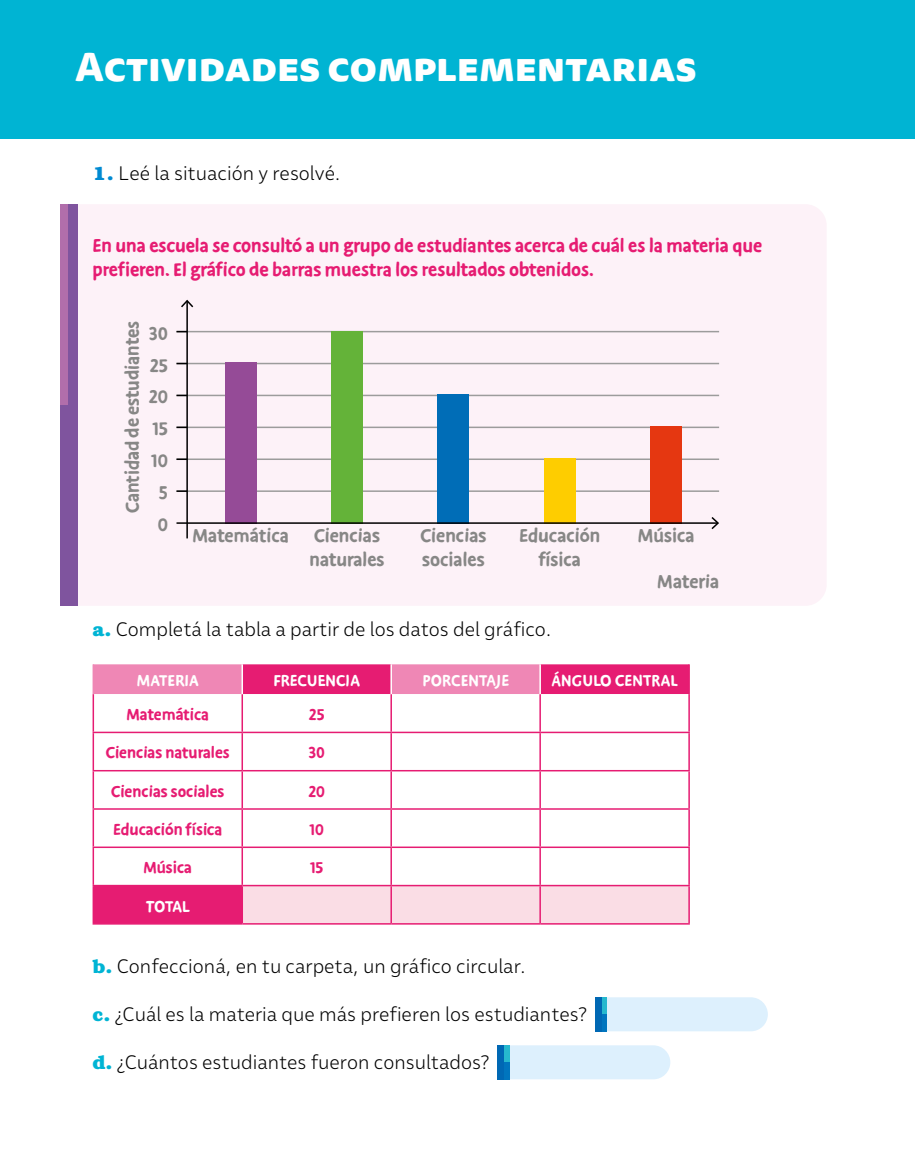
<style>
.page{position:relative;width:915px;height:1170px;background:#fff}
.page>*{position:absolute;margin:0;border:0;box-sizing:border-box;transform-origin:0 0}
.t1{font:800 39px "Tisa Sans Pro";color:#fff;scale:1.04 1}
.manuscrito_color{font:700 21px/24px "Duper";color:#e61c72}
.manuscrito_gris{font:700 21px/24px "Duper";color:#878786}
.Subconsigna_abc{font:300 19.5px "Malva";color:#000}
.Consigna_123{font:300 19.5px "Malva";color:#000}
.Tabla_ch_manuscrita_azul{font:700 18px "Duper";color:#e61c72}
.Tabla_cabezal_ch_txt_blanco{font:700 18px "Duper";letter-spacing:.01em;color:#fff}
.Tabla_ch_manuscrita_verde{font:700 18px "Duper";color:#e61c72}
.s1{font-family:"Bookman Std";font-weight:700;color:#008ad2}
.s2{font-family:"Bookman Std";font-weight:700;color:#00b4d4}
</style>
<div class="page">
<div style="left:78px;top:204px;width:748px;height:401px;background:#fdf2f8"></div>
<div style="left:68px;top:204px;width:10px;height:401px;background:#7f549e"></div>
<div style="left:61px;top:405px;width:7px;height:200px;background:#7f549e"></div>
<div style="left:61px;top:204px;width:7px;height:201px;background:#b16eab"></div>
<hr style="left:176px;top:490px;width:542px;height:2px;background:#9c9c9c">
<hr style="left:176px;top:458px;width:542px;height:2px;background:#9c9c9c">
<hr style="left:176px;top:426px;width:542px;height:2px;background:#9c9c9c">
<hr style="left:176px;top:394px;width:542px;height:2px;background:#9c9c9c">
<hr style="left:176px;top:363px;width:542px;height:1px;background:#9c9c9c">
<hr style="left:176px;top:331px;width:542px;height:1px;background:#9c9c9c">
<svg style="left:176px;top:490px;width:10px;height:2px"></svg>
<svg style="left:176px;top:458px;width:10px;height:2px"></svg>
<svg style="left:176px;top:426px;width:10px;height:2px"></svg>
<hr style="left:186px;top:301px;width:2px;height:237px;background:#000">
<svg style="left:179px;top:298px;width:16px;height:11px"></svg>
<div style="left:225px;top:363px;width:31px;height:161px;background:#954b97"></div>
<div style="left:331px;top:331px;width:32px;height:193px;background:#64b339"></div>
<div style="left:437px;top:394px;width:32px;height:130px;background:#006db7"></div>
<div style="left:543px;top:458px;width:32px;height:66px;background:#fecd00"></div>
<div style="left:650px;top:426px;width:32px;height:98px;background:#e53711"></div>
<hr style="left:176px;top:522px;width:541px;height:2px;background:#000">
<svg style="left:709px;top:515px;width:11px;height:15px"></svg>
<svg style="left:94px;top:664px;width:594px;height:259px;background:#e9468c"></svg>
<svg style="left:94px;top:694px;width:594px;height:190px"></svg>
<div style="left:243px;top:886px;width:445px;height:37px;background:#fadde5"></div>
<hr style="left:92px;top:694px;width:2px;height:37px;background:#e61c72">
<hr style="left:241px;top:694px;width:2px;height:37px;background:#e61c72">
<hr style="left:390px;top:694px;width:2px;height:37px;background:#e61c72">
<hr style="left:539px;top:694px;width:1px;height:37px;background:#e61c72">
<hr style="left:688px;top:694px;width:1px;height:37px;background:#e61c72">
<hr style="left:92px;top:731px;width:150px;height:2px;background:#e61c72">
<hr style="left:92px;top:733px;width:2px;height:36px;background:#e61c72">
<hr style="left:242px;top:731px;width:149px;height:2px;background:#e61c72">
<hr style="left:241px;top:733px;width:2px;height:36px;background:#e61c72">
<hr style="left:391px;top:731px;width:149px;height:2px;background:#e61c72">
<hr style="left:390px;top:733px;width:2px;height:36px;background:#e61c72">
<hr style="left:540px;top:731px;width:149px;height:2px;background:#e61c72">
<hr style="left:539px;top:733px;width:1px;height:36px;background:#e61c72">
<hr style="left:688px;top:733px;width:1px;height:36px;background:#e61c72">
<hr style="left:92px;top:769px;width:150px;height:2px;background:#e61c72">
<hr style="left:92px;top:771px;width:2px;height:37px;background:#e61c72">
<hr style="left:242px;top:769px;width:149px;height:2px;background:#e61c72">
<hr style="left:241px;top:771px;width:2px;height:37px;background:#e61c72">
<hr style="left:391px;top:769px;width:149px;height:2px;background:#e61c72">
<hr style="left:390px;top:771px;width:2px;height:37px;background:#e61c72">
<hr style="left:540px;top:769px;width:149px;height:2px;background:#e61c72">
<hr style="left:539px;top:771px;width:1px;height:37px;background:#e61c72">
<hr style="left:688px;top:771px;width:1px;height:37px;background:#e61c72">
<hr style="left:92px;top:808px;width:150px;height:1px;background:#e61c72">
<hr style="left:92px;top:809px;width:2px;height:37px;background:#e61c72">
<hr style="left:242px;top:808px;width:149px;height:1px;background:#e61c72">
<hr style="left:241px;top:809px;width:2px;height:37px;background:#e61c72">
<hr style="left:391px;top:808px;width:149px;height:1px;background:#e61c72">
<hr style="left:390px;top:809px;width:2px;height:37px;background:#e61c72">
<hr style="left:540px;top:808px;width:149px;height:1px;background:#e61c72">
<hr style="left:539px;top:809px;width:1px;height:37px;background:#e61c72">
<hr style="left:688px;top:809px;width:1px;height:37px;background:#e61c72">
<hr style="left:92px;top:846px;width:150px;height:2px;background:#e61c72">
<hr style="left:92px;top:848px;width:2px;height:36px;background:#e61c72">
<hr style="left:242px;top:846px;width:149px;height:2px;background:#e61c72">
<hr style="left:241px;top:848px;width:2px;height:36px;background:#e61c72">
<hr style="left:391px;top:846px;width:149px;height:2px;background:#e61c72">
<hr style="left:390px;top:848px;width:2px;height:36px;background:#e61c72">
<hr style="left:540px;top:846px;width:149px;height:2px;background:#e61c72">
<hr style="left:539px;top:848px;width:1px;height:36px;background:#e61c72">
<hr style="left:688px;top:848px;width:1px;height:36px;background:#e61c72">
<hr style="left:92px;top:884px;width:150px;height:2px;background:#e61c72">
<hr style="left:92px;top:886px;width:2px;height:37px;background:#e61c72">
<hr style="left:242px;top:884px;width:149px;height:2px;background:#e61c72">
<hr style="left:241px;top:886px;width:2px;height:37px;background:#e61c72">
<hr style="left:391px;top:884px;width:149px;height:2px;background:#e61c72">
<hr style="left:390px;top:886px;width:2px;height:37px;background:#e61c72">
<hr style="left:540px;top:884px;width:149px;height:2px;background:#e61c72">
<hr style="left:539px;top:886px;width:1px;height:37px;background:#e61c72">
<hr style="left:688px;top:886px;width:1px;height:37px;background:#e61c72">
<hr style="left:92px;top:923px;width:150px;height:1px;background:#e61c72">
<hr style="left:242px;top:923px;width:149px;height:1px;background:#e61c72">
<hr style="left:391px;top:923px;width:149px;height:1px;background:#e61c72">
<hr style="left:540px;top:923px;width:149px;height:1px;background:#e61c72">
<hr style="left:241px;top:664px;width:2px;height:30px;background:#fff">
<hr style="left:390px;top:664px;width:2px;height:30px;background:#fff">
<hr style="left:539px;top:664px;width:1px;height:30px;background:#fff">
<hr style="left:688px;top:664px;width:1px;height:30px;background:#e61c72">
<hr style="left:92px;top:664px;width:2px;height:30px;background:#ef87b5">
<div style="left:606px;top:997px;width:161px;height:34px;background:#ddf0fd"></div>
<div style="left:601px;top:997px;width:5px;height:17px;background:#26b8ce"></div>
<div style="left:601px;top:1014px;width:5px;height:17px;background:#0075be"></div>
<div style="left:595px;top:997px;width:6px;height:34px;background:#0068b4"></div>
<div style="left:509px;top:1045px;width:161px;height:34px;background:#ddf0fd"></div>
<div style="left:504px;top:1045px;width:5px;height:17px;background:#26b8ce"></div>
<div style="left:504px;top:1062px;width:5px;height:17px;background:#0075be"></div>
<div style="left:497px;top:1045px;width:7px;height:34px;background:#0068b4"></div>
<div style="left:0;top:0;width:914px;height:138px;background:#00b4d3"></div>
<h1 class="t1" style="left:75px;top:37px;width:599px">Actividades complementarias</h1>
<p class="Consigna_123" style="left:92px;top:162px;width:249px"><span class="s1">1.</span> Leé la situación y resolvé.</p>
<p class="manuscrito_color" style="left:92px;top:234px;width:671px">En una escuela se consultó a un grupo de estudiantes acerca de cuál es la materia que prefieren. El gráfico de barras muestra los resultados obtenidos.</p>
<p class="manuscrito_gris" style="left:121px;top:513px;width:194px;rotate:-90deg">Cantidad de estudiantes</p>
<p class="manuscrito_gris" style="left:149px;top:322px;width:21px">30</p>
<p class="manuscrito_gris" style="left:150px;top:354px;width:20px">25</p>
<p class="manuscrito_gris" style="left:149px;top:385px;width:21px">20</p>
<p class="manuscrito_gris" style="left:152px;top:417px;width:17px">15</p>
<p class="manuscrito_gris" style="left:151px;top:449px;width:18px">10</p>
<p class="manuscrito_gris" style="left:159px;top:481px;width:11px">5</p>
<p class="manuscrito_gris" style="left:158px;top:513px;width:12px">0</p>
<p class="manuscrito_gris" style="left:192px;top:524px;width:98px">Matemática</p>
<p class="manuscrito_gris" style="left:309px;top:524px;width:77px">Ciencias naturales</p>
<p class="manuscrito_gris" style="left:420px;top:524px;width:67px">Ciencias sociales</p>
<p class="manuscrito_gris" style="left:519px;top:524px;width:83px;text-align:center">Educación física</p>
<p class="manuscrito_gris" style="left:637px;top:524px;width:58px">Música</p>
<p class="manuscrito_gris" style="left:657px;top:570px;width:63px">Materia</p>
<p class="Subconsigna_abc" style="left:92px;top:618px;width:460px"><span class="s2">a.</span> Completá la tabla a partir de los datos del gráfico.</p>
<p class="Tabla_cabezal_ch_txt_blanco" style="left:137px;top:670px;width:63px">MATERIA</p>
<p class="Tabla_cabezal_ch_txt_blanco" style="left:273px;top:670px;width:88px">FRECUENCIA</p>
<p class="Tabla_cabezal_ch_txt_blanco" style="left:422px;top:670px;width:88px">PORCENTAJE</p>
<p class="Tabla_cabezal_ch_txt_blanco" style="left:551px;top:670px;width:128px">ÁNGULO CENTRAL</p>
<p class="Tabla_ch_manuscrita_azul" style="left:126px;top:704px;width:84px">Matemática</p>
<p class="Tabla_ch_manuscrita_azul" style="left:309px;top:704px;width:17px">25</p>
<p class="Tabla_ch_manuscrita_azul" style="left:106px;top:742px;width:125px">Ciencias naturales</p>
<p class="Tabla_ch_manuscrita_azul" style="left:308px;top:742px;width:18px">30</p>
<p class="Tabla_ch_manuscrita_azul" style="left:111px;top:780px;width:115px">Ciencias sociales</p>
<p class="Tabla_ch_manuscrita_verde" style="left:308px;top:780px;width:18px">20</p>
<p class="Tabla_ch_manuscrita_azul" style="left:113px;top:819px;width:110px">Educación física</p>
<p class="Tabla_ch_manuscrita_verde" style="left:309px;top:819px;width:16px">10</p>
<p class="Tabla_ch_manuscrita_azul" style="left:143px;top:857px;width:50px">Música</p>
<p class="Tabla_ch_manuscrita_verde" style="left:310px;top:857px;width:15px">15</p>
<p class="Tabla_cabezal_ch_txt_blanco" style="left:146px;top:895px;width:45px">TOTAL</p>
<p class="Subconsigna_abc" style="left:92px;top:954px;width:435px"><span class="s2">b.</span> Confeccioná, en tu carpeta, un gráfico circular.</p>
<p class="Subconsigna_abc" style="left:92px;top:1002px;width:495px"><span class="s2">c.</span> ¿Cuál es la materia que más prefieren los estudiantes?</p>
<p class="Subconsigna_abc" style="left:92px;top:1050px;width:398px"><span class="s2">d.</span> ¿Cuántos estudiantes fueron consultados?</p>
</div>
